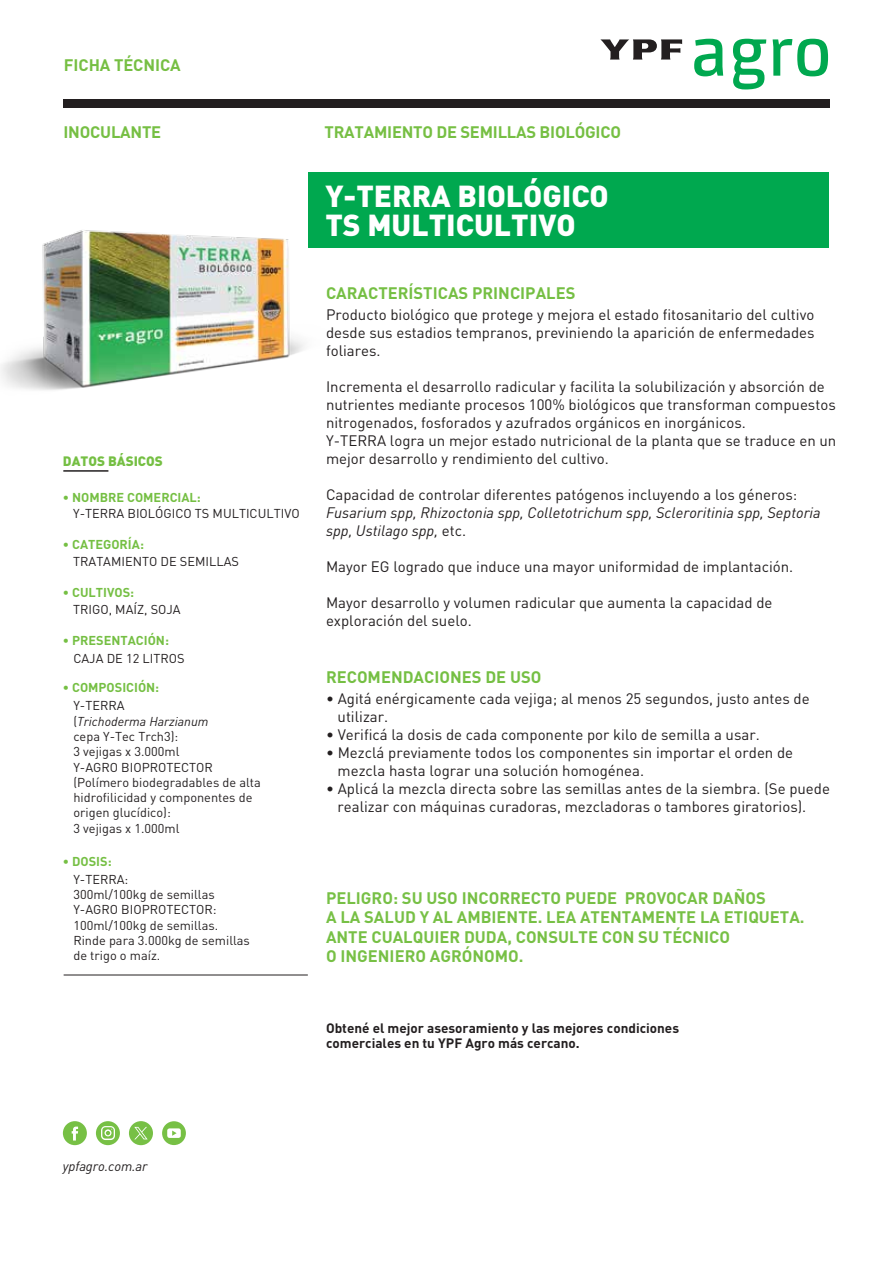
<style>
.page{position:relative;width:893px;height:1263px;background:#fff}
.page>*{position:absolute;margin:0;border:0;box-sizing:border-box;transform-origin:0 0}
.t1{font:900 30px/28.5px "DIN";color:#fff}
.t2{font:700 16.5px/19.5px "DIN";color:#77c045}
.t3{font:700 16.5px "DIN";letter-spacing:-.015em;color:#76bf43}
.t4{font:700 16.5px "DIN";color:#75bf43}
.t5{font:15px/18px "DIN";color:#231f20}
.t6{font:italic 15px/18px "DIN";color:#231f20}
.t7{font:700 13.5px/15px "DIN";color:#231f20}
.t8{font:italic 13.5px "DIN";letter-spacing:-.01em;color:#231f20}
.t9{font:900 13.5px "DIN";color:#75bf43}
.t10{font:12.75px/15.3px "DIN";color:#231f20}
.t11{font:700 12.75px "DIN";color:#75bf43}
.s1{font-style:italic}
.s2{font-style:normal}
</style>
<div class="page">
<div style="left:308px;top:172px;width:521px;height:75px;background:#00a84f"></div>
<hr style="left:63px;top:470px;width:45px;height:2px;background:#231f20">
<hr style="left:64px;top:975px;width:244px;height:1px;background:#231f20">
<div style="left:63px;top:100px;width:767px;height:8px;background:#231f20"></div>
<svg style="left:694px;top:39px;width:29px;height:37px"></svg>
<svg style="left:733px;top:39px;width:33px;height:50px"></svg>
<svg style="left:773px;top:39px;width:55px;height:37px"></svg>
<svg style="left:600px;top:39px;width:82px;height:21px"></svg>
<svg style="left:96px;top:1121px;width:24px;height:24px"></svg>
<svg style="left:63px;top:1121px;width:24px;height:24px"></svg>
<svg style="left:129px;top:1121px;width:24px;height:24px"></svg>
<svg style="left:162px;top:1121px;width:24px;height:24px"></svg>
<img style="left:1px;top:230px;width:387px;height:160px">
<p class="t3" style="left:64px;top:54px;width:118px">FICHA TÉCNICA</p>
<p class="t3" style="left:64px;top:121px;width:99px">INOCULANTE</p>
<p class="t3" style="left:325px;top:121px;width:298px">TRATAMIENTO DE SEMILLAS BIOLÓGICO</p>
<p class="t9" style="left:63px;top:452px;width:101px">DATOS BÁSICOS</p>
<p class="t11" style="left:63px;top:489px;width:139px">• NOMBRE COMERCIAL:</p>
<p class="t11" style="left:63px;top:536px;width:83px">• CATEGORÍA:</p>
<p class="t10" style="left:73px;top:506px;width:228px">Y-TERRA BIOLÓGICO TS MULTICULTIVO</p>
<p class="t10" style="left:73px;top:553px;width:167px">TRATAMIENTO DE SEMILLAS</p>
<p class="t11" style="left:63px;top:584px;width:73px">• CULTIVOS:</p>
<p class="t10" style="left:73px;top:601px;width:109px">TRIGO, MAÍZ, SOJA</p>
<p class="t11" style="left:63px;top:631px;width:108px">• PRESENTACIÓN:</p>
<p class="t10" style="left:73px;top:650px;width:113px">CAJA DE 12 LITROS</p>
<p class="t11" style="left:63px;top:679px;width:98px">• COMPOSICIÓN:</p>
<p class="t10" style="left:73px;top:698px;width:189px">Y-TERRA<br>(<span class="s1">Trichoderma Harzianum<br></span>cepa Y-Tec Trch3):<br>3 vejigas x 3.000ml<br>Y-AGRO BIOPROTECTOR (Polímero biodegradables de alta hidrofilicidad y componentes de origen glucídico):<br>3 vejigas x 1.000ml</p>
<p class="t11" style="left:63px;top:853px;width:50px">• DOSIS:</p>
<p class="t10" style="left:73px;top:871px;width:178px">Y-TERRA:<br>300ml/100kg de semillas<br>Y-AGRO BIOPROTECTOR:<br>100ml/100kg de semillas.<br>Rinde para 3.000kg de semillas de trigo o maíz.</p>
<h1 class="t1" style="left:325px;top:181px;width:285px">Y-TERRA BIOLÓGICO<br>TS MULTICULTIVO</h1>
<p class="t4" style="left:326px;top:282px;width:251px">CARACTERÍSTICAS PRINCIPALES</p>
<p class="t5" style="left:326px;top:306px;width:490px;text-align:justify">Producto biológico que protege y mejora el estado fitosanitario del cultivo desde sus estadios tempranos, previniendo la aparición de enfermedades foliares.</p>
<p class="t5" style="left:326px;top:378px;width:512px">Incrementa el desarrollo radicular y facilita la solubilización y absorción de nutrientes mediante procesos 100% biológicos que transforman compuestos nitrogenados, fosforados y azufrados orgánicos en inorgánicos.<br>Y-TERRA logra un mejor estado nutricional de la planta que se traduce en un mejor desarrollo y rendimiento del cultivo.</p>
<p class="t5" style="left:326px;top:486px;width:473px">Capacidad de controlar diferentes patógenos incluyendo a los géneros:</p>
<p class="t6" style="left:326px;top:504px;width:496px">Fusarium spp, Rhizoctonia spp, Colletotrichum spp, Scleroritinia spp, Septoria spp, Ustilago spp, <span class="s2">etc.</span></p>
<p class="t5" style="left:326px;top:558px;width:469px">Mayor EG logrado que induce una mayor uniformidad de implantación.</p>
<p class="t5" style="left:326px;top:594px;width:448px">Mayor desarrollo y volumen radicular que aumenta la capacidad de exploración del suelo.</p>
<p class="t4" style="left:326px;top:666px;width:217px">RECOMENDACIONES DE USO</p>
<p class="t5" style="left:338px;top:690px;width:474px;text-indent:-12px">• Agitá enérgicamente cada vejiga; al menos 25 segundos, justo antes de utilizar.</p>
<p class="t5" style="left:326px;top:726px;width:435px">• Verificá la dosis de cada componente por kilo de semilla a usar.</p>
<p class="t5" style="left:338px;top:744px;width:457px;text-indent:-12px">• Mezclá previamente todos los componentes sin importar el orden de mezcla hasta lograr una solución homogénea.</p>
<p class="t5" style="left:338px;top:780px;width:494px;text-indent:-12px">• Aplicá la mezcla directa sobre las semillas antes de la siembra. (Se puede realizar con máquinas curadoras, mezcladoras o tambores giratorios).</p>
<p class="t2" style="left:326px;top:887px;width:480px">PELIGRO: SU USO INCORRECTO PUEDE PROVOCAR DAÑOS<br>A LA SALUD Y AL AMBIENTE. LEA ATENTAMENTE LA ETIQUETA.<br>ANTE CUALQUIER DUDA, CONSULTE CON SU TÉCNICO<br>O INGENIERO AGRÓNOMO.</p>
<p class="t7" style="left:326px;top:1020px;width:355px">Obtené el mejor asesoramiento y las mejores condiciones comerciales en tu YPF Agro más cercano.</p>
<p class="t8" style="left:63px;top:1158px;width:86px">ypfagro.com.ar</p>
</div>
